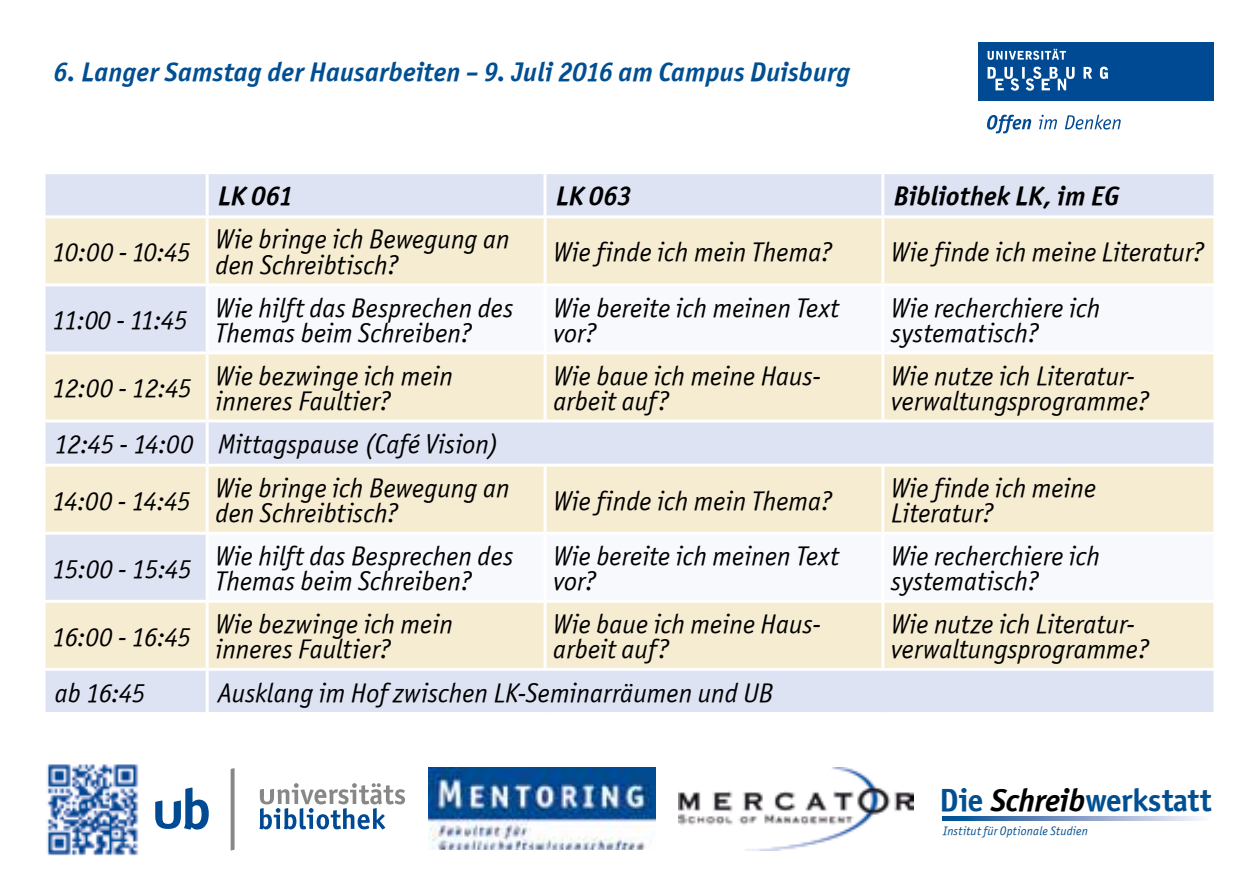
<style>
.page{position:relative;width:1259px;height:893px;background:#fff}
.page>*{position:absolute;margin:0;border:0;box-sizing:border-box;transform-origin:0 0}
.t1{font:32.1px "Officina Sans ITCTT Bold";letter-spacing:-.015em;color:#004f92}
.t2{font:italic 27px/25.5px "Officina Sans ITCTT Book";letter-spacing:.005em;color:#000}
.t3{font:italic 27px "Officina Sans ITCTT Bold";letter-spacing:.005em;color:#004f92}
.t4{font:italic 27px "Officina Sans ITCTT Bold";letter-spacing:.005em;color:#000}
.t5{font:italic 12.3px "Officina Sans ITCTT Book";letter-spacing:.02em;color:#004f92}
.s1{font-style:italic;color:#000}
</style>
<div class="page">
<div style="left:46px;top:174px;width:1167px;height:538px;background:#dee3f4"></div>
<svg style="left:46px;top:218px;width:1167px;height:450px;fill:#f5ecd1"></svg>
<svg style="left:209px;top:286px;width:1004px;height:314px"></svg>
<hr style="left:206px;top:174px;width:3px;height:41px;background:#fff">
<hr style="left:543px;top:174px;width:3px;height:41px;background:#fff">
<hr style="left:881px;top:174px;width:3px;height:41px;background:#fff">
<hr style="left:43px;top:215px;width:164px;height:3px;background:#fff">
<hr style="left:207px;top:215px;width:338px;height:3px;background:#fff">
<hr style="left:206px;top:218px;width:3px;height:65px;background:#fff">
<hr style="left:545px;top:215px;width:338px;height:3px;background:#fff">
<hr style="left:543px;top:218px;width:3px;height:65px;background:#fff">
<hr style="left:883px;top:215px;width:333px;height:3px;background:#fff">
<hr style="left:881px;top:218px;width:3px;height:65px;background:#fff">
<hr style="left:43px;top:283px;width:164px;height:3px;background:#fff">
<hr style="left:207px;top:283px;width:338px;height:3px;background:#fff">
<hr style="left:206px;top:286px;width:3px;height:65px;background:#fff">
<hr style="left:545px;top:283px;width:338px;height:3px;background:#fff">
<hr style="left:543px;top:286px;width:3px;height:65px;background:#fff">
<hr style="left:883px;top:283px;width:333px;height:3px;background:#fff">
<hr style="left:881px;top:286px;width:3px;height:65px;background:#fff">
<hr style="left:43px;top:351px;width:164px;height:3px;background:#fff">
<hr style="left:207px;top:351px;width:338px;height:3px;background:#fff">
<hr style="left:206px;top:354px;width:3px;height:65px;background:#fff">
<hr style="left:545px;top:351px;width:338px;height:3px;background:#fff">
<hr style="left:543px;top:354px;width:3px;height:65px;background:#fff">
<hr style="left:883px;top:351px;width:333px;height:3px;background:#fff">
<hr style="left:881px;top:354px;width:3px;height:65px;background:#fff">
<hr style="left:43px;top:419px;width:164px;height:3px;background:#fff">
<hr style="left:207px;top:419px;width:338px;height:3px;background:#fff">
<hr style="left:206px;top:422px;width:3px;height:42px;background:#fff">
<hr style="left:545px;top:419px;width:338px;height:3px;background:#fff">
<hr style="left:883px;top:419px;width:333px;height:3px;background:#fff">
<hr style="left:43px;top:464px;width:164px;height:3px;background:#fff">
<hr style="left:207px;top:464px;width:338px;height:3px;background:#fff">
<hr style="left:206px;top:467px;width:3px;height:65px;background:#fff">
<hr style="left:545px;top:464px;width:338px;height:3px;background:#fff">
<hr style="left:543px;top:467px;width:3px;height:65px;background:#fff">
<hr style="left:883px;top:464px;width:333px;height:3px;background:#fff">
<hr style="left:881px;top:467px;width:3px;height:65px;background:#fff">
<hr style="left:43px;top:532px;width:164px;height:3px;background:#fff">
<hr style="left:207px;top:532px;width:338px;height:3px;background:#fff">
<hr style="left:206px;top:535px;width:3px;height:65px;background:#fff">
<hr style="left:545px;top:532px;width:338px;height:3px;background:#fff">
<hr style="left:543px;top:535px;width:3px;height:65px;background:#fff">
<hr style="left:883px;top:532px;width:333px;height:3px;background:#fff">
<hr style="left:881px;top:535px;width:3px;height:65px;background:#fff">
<hr style="left:43px;top:600px;width:164px;height:3px;background:#fff">
<hr style="left:207px;top:600px;width:338px;height:3px;background:#fff">
<hr style="left:206px;top:603px;width:3px;height:65px;background:#fff">
<hr style="left:545px;top:600px;width:338px;height:3px;background:#fff">
<hr style="left:543px;top:603px;width:3px;height:65px;background:#fff">
<hr style="left:883px;top:600px;width:333px;height:3px;background:#fff">
<hr style="left:881px;top:603px;width:3px;height:65px;background:#fff">
<hr style="left:43px;top:668px;width:164px;height:3px;background:#fff">
<hr style="left:207px;top:668px;width:338px;height:3px;background:#fff">
<hr style="left:206px;top:671px;width:3px;height:41px;background:#fff">
<hr style="left:545px;top:668px;width:338px;height:3px;background:#fff">
<hr style="left:883px;top:668px;width:333px;height:3px;background:#fff">
<svg style="left:987px;top:115px;width:44px;height:18px"></svg>
<svg style="left:1039px;top:115px;width:18px;height:14px"></svg>
<svg style="left:1065px;top:115px;width:55px;height:15px"></svg>
<div style="left:978px;top:43px;width:235px;height:58px;background:#004a93"></div>
<svg style="left:987px;top:67px;width:121px;height:24px"></svg>
<svg style="left:987px;top:49px;width:79px;height:11px"></svg>
<svg style="left:259px;top:783px;width:146px;height:46px"></svg>
<svg style="left:231px;top:768px;width:3px;height:82px"></svg>
<svg style="left:155px;top:787px;width:54px;height:42px"></svg>
<svg style="left:942px;top:816px;width:260px;height:5px"></svg>
<img style="left:47px;top:764px;width:92px;height:92px">
<img style="left:428px;top:767px;width:228px;height:83px">
<img style="left:678px;top:768px;width:235px;height:82px">
<p class="t3" style="left:54px;top:56px;width:798px">6. Langer Samstag der Hausarbeiten – 9. Juli 2016 am Campus Duisburg</p>
<p class="t2" style="left:52px;top:239px;width:140px">10:00 - 10:45</p>
<p class="t2" style="left:52px;top:307px;width:136px">11:00 - 11:45</p>
<p class="t4" style="left:218px;top:180px;width:76px">LK 061</p>
<p class="t4" style="left:556px;top:180px;width:77px">LK 063</p>
<p class="t4" style="left:894px;top:180px;width:227px">Bibliothek LK, im EG</p>
<p class="t2" style="left:216px;top:226px;width:295px">Wie bringe ich Bewegung an den Schreibtisch?</p>
<p class="t2" style="left:553px;top:239px;width:281px">Wie finde ich mein Thema?</p>
<p class="t2" style="left:891px;top:239px;width:315px">Wie finde ich meine Literatur?</p>
<p class="t2" style="left:216px;top:294px;width:299px">Wie hilft das Besprechen des<br>Themas beim Schreiben?</p>
<p class="t2" style="left:553px;top:294px;width:287px">Wie bereite ich meinen Text vor?</p>
<p class="t2" style="left:891px;top:294px;width:210px">Wie recherchiere ich systematisch?</p>
<p class="t2" style="left:216px;top:362px;width:239px">Wie bezwinge ich mein inneres Faultier?</p>
<p class="t2" style="left:553px;top:362px;width:267px">Wie baue ich meine Haus&shy;arbeit auf?</p>
<p class="t2" style="left:891px;top:362px;width:260px">Wie nutze ich Literatur&shy;verwaltungsprogramme?</p>
<p class="t2" style="left:52px;top:416px;width:448px;line-height:56.1px">12:45 - 14:00 Mittagspause (Café Vision)<br>14:00 - 14:45</p>
<p class="t2" style="left:52px;top:375px;width:141px">12:00 - 12:45</p>
<p class="t2" style="left:215px;top:475px;width:295px">Wie bringe ich Bewegung an den Schreibtisch?</p>
<p class="t2" style="left:891px;top:475px;width:206px">Wie finde ich meine<br>Literatur?</p>
<p class="t2" style="left:553px;top:488px;width:281px">Wie finde ich mein Thema?</p>
<p class="t2" style="left:52px;top:556px;width:141px">15:00 - 15:45</p>
<p class="t2" style="left:52px;top:624px;width:140px">16:00 - 16:45</p>
<p class="t2" style="left:215px;top:543px;width:299px">Wie hilft das Besprechen des<br>Themas beim Schreiben?</p>
<p class="t2" style="left:553px;top:543px;width:287px">Wie bereite ich meinen Text vor?</p>
<p class="t2" style="left:891px;top:543px;width:210px">Wie recherchiere ich systematisch?</p>
<p class="t2" style="left:215px;top:611px;width:239px">Wie bezwinge ich mein inneres Faultier?</p>
<p class="t2" style="left:553px;top:611px;width:267px">Wie baue ich meine Haus&shy;arbeit auf?</p>
<p class="t2" style="left:891px;top:611px;width:260px">Wie nutze ich Literatur&shy;verwaltungsprogramme?</p>
<p class="t2" style="left:55px;top:680px;width:92px">ab 16:45</p>
<p class="t2" style="left:218px;top:680px;width:557px">Ausklang im Hof zwischen LK-Seminarräumen und UB</p>
<p class="t1" style="left:939px;top:780px;width:274px">Die <span class="s1">Schreib</span>werkstatt</p>
<p class="t5" style="left:943px;top:824px;width:146px">Institut für Optionale Studien</p>
</div>
